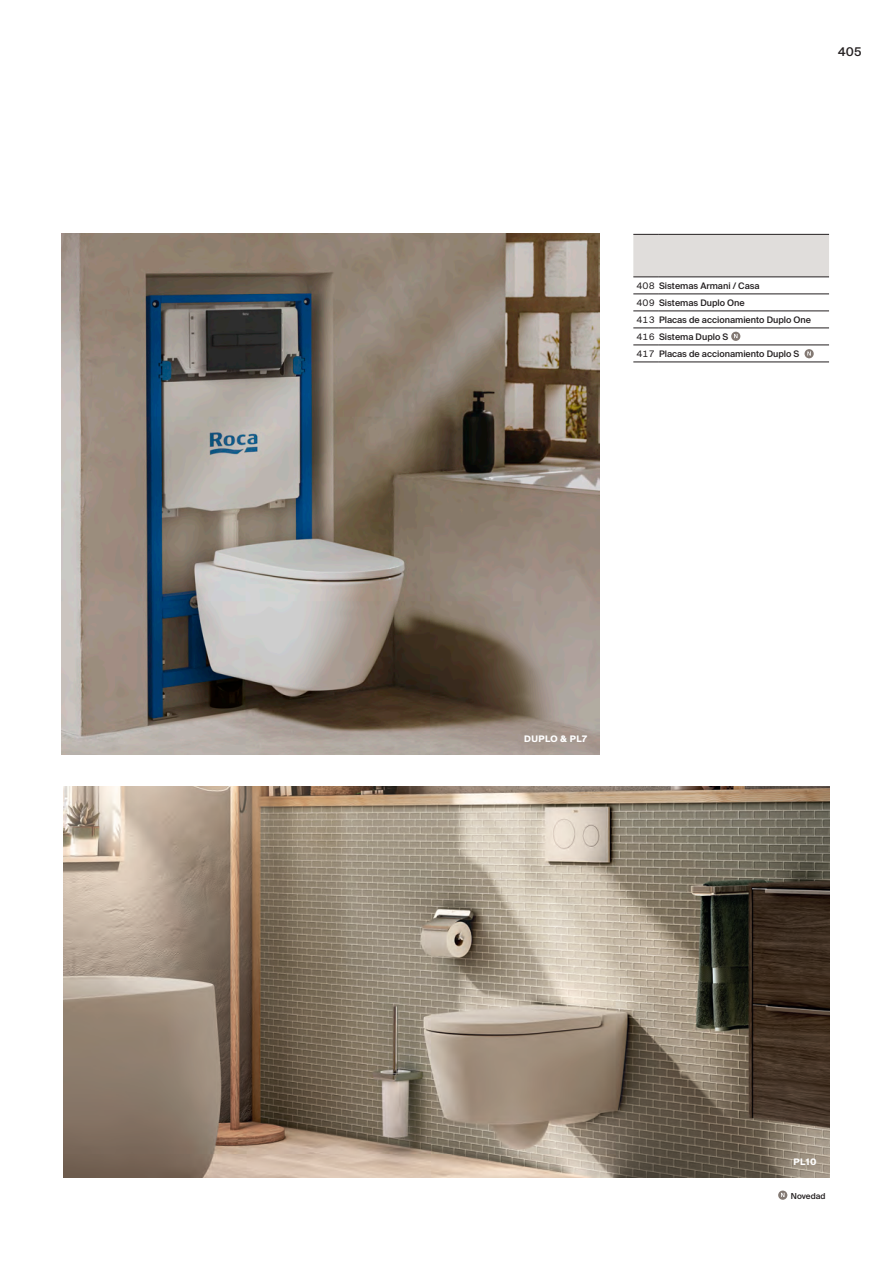
<style>
.page{position:relative;width:893px;height:1263px;background:#fff}
.page>*{position:absolute;margin:0;border:0;box-sizing:border-box;transform-origin:0 0}
.Num_DE_PAGINA{font:500 12px "Suisse Intl";color:#231f20}
.Index_banyeres{font:500 9px "Suisse Intl";color:#231f20}
._1__PEU_DE_FOTOS{font:700 9px "Suisse Intl";letter-spacing:.05em;color:#fff}
.Novedad{font:500 8.25px "Suisse Intl";color:#231f20}
.s1{font-weight:400}
</style>
<div class="page">
<img style="left:62px;top:234px;width:538px;height:521px">
<img style="left:64px;top:787px;width:765px;height:391px">
<svg style="left:633px;top:294px;width:26px;height:1px"></svg>
<hr style="left:659px;top:294px;width:170px;height:1px;background:#231f20">
<svg style="left:633px;top:311px;width:26px;height:1px"></svg>
<hr style="left:659px;top:311px;width:170px;height:1px;background:#231f20">
<svg style="left:633px;top:328px;width:26px;height:1px"></svg>
<hr style="left:659px;top:328px;width:170px;height:1px;background:#231f20">
<svg style="left:633px;top:345px;width:26px;height:1px"></svg>
<hr style="left:659px;top:345px;width:170px;height:1px;background:#231f20">
<svg style="left:633px;top:362px;width:26px;height:1px"></svg>
<hr style="left:659px;top:362px;width:170px;height:1px;background:#231f20">
<div style="left:633px;top:234px;width:196px;height:44px;background:#e0dddb"></div>
<hr style="left:659px;top:277px;width:170px;height:1px;background:#231f20">
<svg style="left:778px;top:1190px;width:9px;height:10px"></svg>
<svg style="left:781px;top:1193px;width:3px;height:4px"></svg>
<svg style="left:731px;top:332px;width:9px;height:9px"></svg>
<svg style="left:734px;top:334px;width:3px;height:4px"></svg>
<svg style="left:804px;top:349px;width:10px;height:9px"></svg>
<svg style="left:807px;top:351px;width:4px;height:5px"></svg>
<p class="Num_DE_PAGINA" style="left:838px;top:45px;width:26px">405</p>
<p class="Index_banyeres" style="left:636px;top:280px;width:125px"><span class="s1">408</span> Sistemas Armani / Casa</p>
<p class="Index_banyeres" style="left:636px;top:297px;width:110px"><span class="s1">409</span> Sistemas Duplo One</p>
<p class="Index_banyeres" style="left:636px;top:314px;width:176px"><span class="s1">413</span> Placas de accionamiento Duplo One</p>
<p class="Index_banyeres" style="left:636px;top:331px;width:93px"><span class="s1">416</span> Sistema Duplo S</p>
<p class="Index_banyeres" style="left:636px;top:348px;width:164px"><span class="s1">417</span> Placas de accionamiento Duplo S</p>
<p class="_1__PEU_DE_FOTOS" style="left:524px;top:734px;width:64px">DUPLO &amp; PL7</p>
<p class="_1__PEU_DE_FOTOS" style="left:794px;top:1157px;width:24px">PL10</p>
<p class="Novedad" style="left:791px;top:1191px;width:36px">Novedad</p>
</div>
